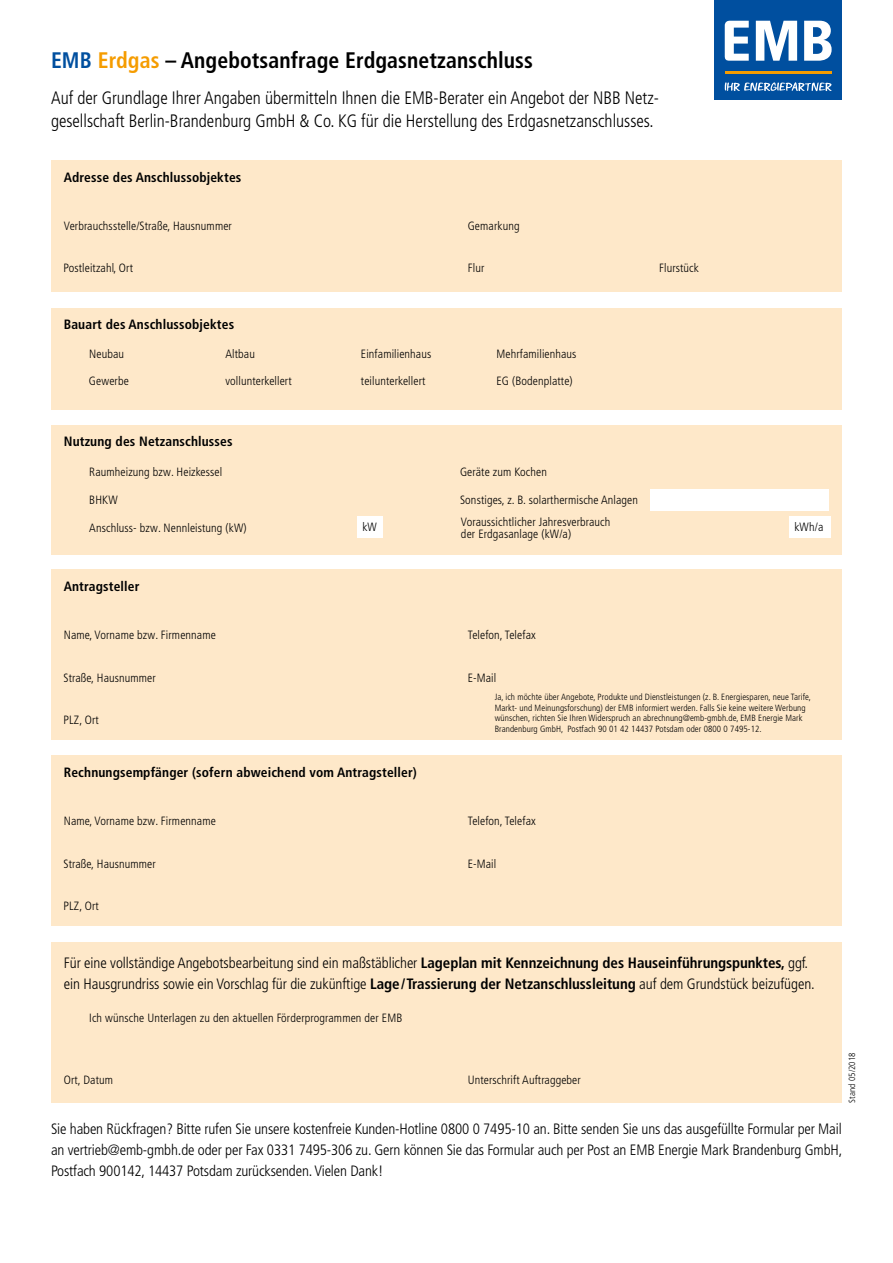
<style>
.page{position:relative;width:893px;height:1263px;background:#fff}
.page>*{position:absolute;margin:0;border:0;box-sizing:border-box;transform-origin:0 0}
.t1{font:700 condensed 22.5px "Frutiger LT Pro";letter-spacing:.005em;color:#000;scale:.96 1}
.t2{font:300 condensed 18px/22.5px "Frutiger LT Pro";color:#000;scale:.96 1}
.t3{font:300 condensed 15px/21px "Frutiger LT Pro";letter-spacing:-.005em;color:#000}
.t4{font:700 condensed 13.5px "Frutiger LT Pro";letter-spacing:.01em;color:#000}
.t5{font:300 condensed 12px/12px "Frutiger LT Pro";letter-spacing:.01em;color:#000}
.t6{font:300 condensed 9px/10.8px "Frutiger LT Pro";letter-spacing:.01em;color:#000}
.s1{color:#004f9f}
.s2{color:#f59c00}
.s3{font-weight:700}
</style>
<div class="page">
<div style="left:51px;top:425px;width:791px;height:129px;background:#fee8c9"></div>
<div style="left:51px;top:161px;width:791px;height:131px;background:#fee8c9"></div>
<div style="left:51px;top:570px;width:791px;height:170px;background:#fee8c9"></div>
<div style="left:51px;top:756px;width:791px;height:170px;background:#fee8c9"></div>
<div style="left:51px;top:308px;width:791px;height:101px;background:#fee8c9"></div>
<div style="left:51px;top:942px;width:791px;height:161px;background:#fee8c9"></div>
<div style="left:651px;top:489px;width:178px;height:21px;background:#fff"></div>
<div style="left:714px;top:0;width:128px;height:100px;background:#004f9f"></div>
<svg style="left:725px;top:21px;width:24px;height:40px"></svg>
<svg style="left:756px;top:21px;width:41px;height:40px"></svg>
<svg style="left:804px;top:21px;width:28px;height:40px"></svg>
<hr style="left:725px;top:71px;width:107px;height:3px;background:#f59c00">
<svg style="left:725px;top:82px;width:106px;height:9px"></svg>
<div style="left:357px;top:516px;width:26px;height:21px;background:#fff"></div>
<div style="left:789px;top:516px;width:41px;height:21px;background:#fff"></div>
<h1 class="t1" style="left:51px;top:47px;width:504px"><span class="s1">EMB</span> <span class="s2">Erdgas</span> – Angebotsanfrage Erdgasnetzanschluss</h1>
<h2 class="t2" style="left:51px;top:87px;width:635px">Auf der Grundlage Ihrer Angaben übermitteln Ihnen die EMB-Berater ein Angebot der NBB Netz&shy;gesellschaft Berlin-Brandenburg GmbH &amp; Co. KG für die Herstellung des Erdgasnetzanschlusses.</h2>
<p class="t4" style="left:64px;top:169px;width:179px">Adresse des Anschlussobjektes</p>
<p class="t5" style="left:64px;top:220px;width:170px">Verbrauchsstelle/Straße, Hausnummer</p>
<p class="t5" style="left:63px;top:262px;width:71px">Postleitzahl, Ort</p>
<p class="t5" style="left:468px;top:220px;width:53px">Gemarkung</p>
<p class="t5" style="left:468px;top:262px;width:18px">Flur</p>
<p class="t4" style="left:64px;top:317px;width:172px">Bauart des Anschlussobjektes</p>
<p class="t5" style="left:89px;top:348px;width:36px">Neubau</p>
<p class="t5" style="left:225px;top:348px;width:31px">Altbau</p>
<p class="t5" style="left:225px;top:375px;width:68px">vollunterkellert</p>
<p class="t5" style="left:361px;top:348px;width:72px">Einfamilienhaus</p>
<p class="t5" style="left:361px;top:375px;width:66px">teilunterkellert</p>
<p class="t5" style="left:496px;top:348px;width:82px">Mehrfamilienhaus</p>
<p class="t5" style="left:89px;top:375px;width:41px">Gewerbe</p>
<p class="t5" style="left:496px;top:375px;width:78px">EG (Bodenplatte)</p>
<p class="t4" style="left:64px;top:434px;width:170px">Nutzung des Netzanschlusses</p>
<p class="t5" style="left:89px;top:466px;width:134px">Raumheizung bzw. Heizkessel</p>
<p class="t5" style="left:460px;top:466px;width:88px">Geräte zum Kochen</p>
<p class="t5" style="left:89px;top:494px;width:30px">BHKW</p>
<p class="t5" style="left:460px;top:494px;width:180px">Sonstiges, z. B. solarthermische Anlagen</p>
<p class="t5" style="left:659px;top:262px;width:41px">Flurstück</p>
<p class="t5" style="left:89px;top:522px;width:159px">Anschluss- bzw. Nennleistung (kW)</p>
<p class="t5" style="left:461px;top:516px;width:151px">Voraussichtlicher Jahresverbrauch der Erdgasanlage (kW/a)</p>
<p class="t5" style="left:362px;top:521px;width:16px">kW</p>
<p class="t5" style="left:794px;top:521px;width:30px">kWh/a</p>
<p class="t4" style="left:64px;top:579px;width:77px">Antragsteller</p>
<p class="t5" style="left:64px;top:629px;width:154px">Name, Vorname bzw. Firmenname</p>
<p class="t5" style="left:63px;top:672px;width:94px">Straße, Hausnummer</p>
<p class="t5" style="left:63px;top:714px;width:37px">PLZ, Ort</p>
<p class="t4" style="left:64px;top:764px;width:355px">Rechnungsempfänger (sofern abweichend vom Antragsteller)</p>
<p class="t5" style="left:64px;top:815px;width:154px">Name, Vorname bzw. Firmenname</p>
<p class="t5" style="left:63px;top:858px;width:94px">Straße, Hausnummer</p>
<p class="t5" style="left:63px;top:900px;width:37px">PLZ, Ort</p>
<p class="t5" style="left:468px;top:629px;width:70px">Telefon, Telefax</p>
<p class="t5" style="left:468px;top:672px;width:30px">E-Mail</p>
<p class="t6" style="left:495px;top:691px;width:318px">Ja, ich möchte über Angebote, Produkte und Dienstleistungen (z. B. Energiesparen, neue Tarife, Markt- und Meinungsforschung) der EMB informiert werden. Falls Sie keine weitere Werbung wünschen, richten Sie Ihren Widerspruch an abrechnung@emb-gmbh.de, EMB Energie Mark Brandenburg GmbH, Postfach 90 01 42 14437 Potsdam oder 0800 0 7495-12.</p>
<p class="t5" style="left:468px;top:815px;width:70px">Telefon, Telefax</p>
<p class="t5" style="left:468px;top:858px;width:30px">E-Mail</p>
<p class="t3" style="left:64px;top:953px;width:752px">Für eine vollständige Angebotsbearbeitung sind ein maßstäblicher <span class="s3">Lageplan mit Kennzeichnung des Hauseinführungspunktes,</span> ggf. ein Hausgrundriss sowie ein Vorschlag für die zukünftige <span class="s3">Lage/Trassierung der Netzanschlussleitung</span> auf dem Grundstück beizufügen.</p>
<p class="t5" style="left:89px;top:1011px;width:315px">Ich wünsche Unterlagen zu den aktuellen Förderprogrammen der EMB</p>
<p class="t6" style="left:847px;top:1103px;width:52px;rotate:-90deg">Stand 05/2018</p>
<p class="t5" style="left:64px;top:1074px;width:51px">Ort, Datum</p>
<p class="t5" style="left:468px;top:1074px;width:115px">Unterschrift Auftraggeber</p>
<p class="t3" style="left:51px;top:1118px;width:793px;text-align:justify">Sie haben Rückfragen? Bitte rufen Sie unsere kostenfreie Kunden-Hotline 0800 0 7495-10 an. Bitte senden Sie uns das ausgefüllte Formular per Mail an vertrieb@emb-gmbh.de oder per Fax 0331 7495-306 zu. Gern können Sie das Formular auch per Post an EMB Energie Mark Brandenburg GmbH, Postfach 900142, 14437 Potsdam zurücksenden. Vielen Dank!</p>
</div>
